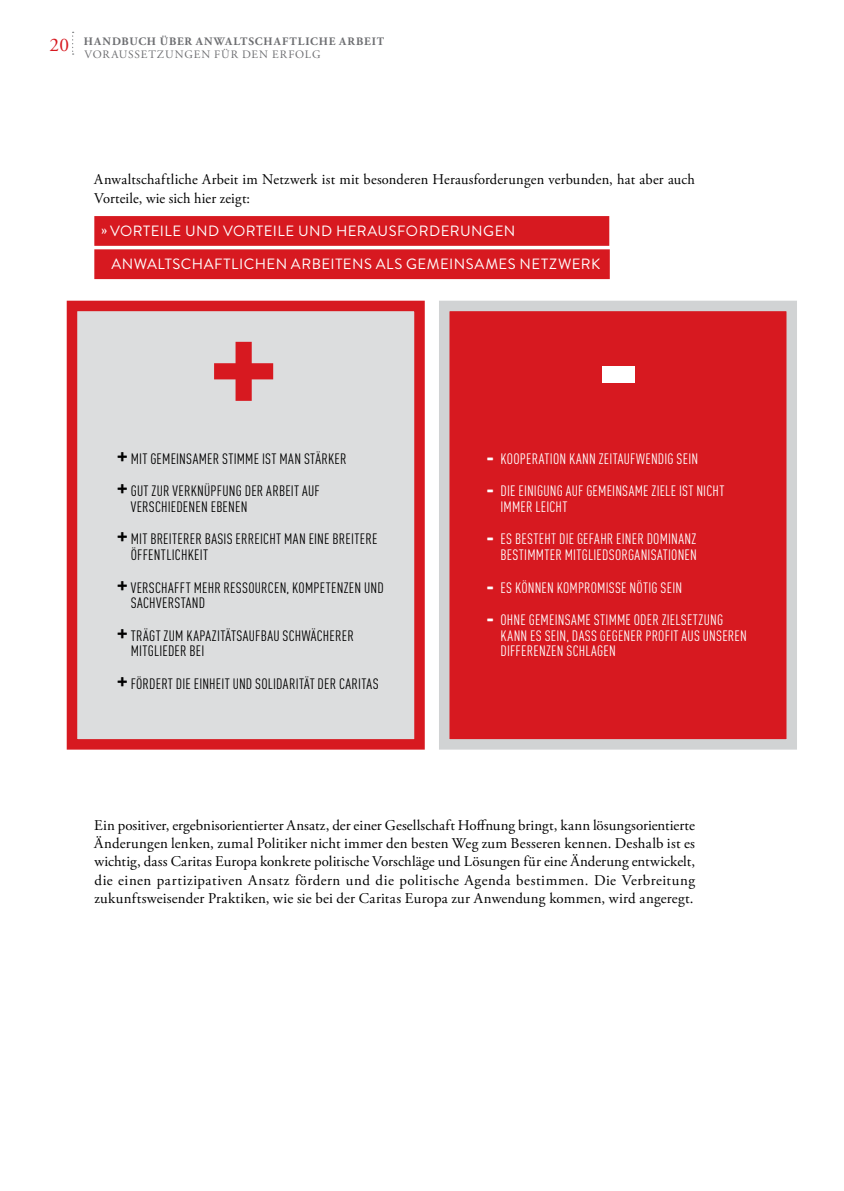
<style>
.page{position:relative;width:844px;height:1191px;background:#fff}
.page>*{position:absolute;margin:0;border:0;box-sizing:border-box;transform-origin:0 0}
.t1{font:700 159.95px "DIN Cond";color:#d71920}
.t2{font:700 159.95px "DIN Cond";color:#fff}
.t3{font:19.25px "Adobe Garamond Pro";color:#d71920}
.t4{font:14.88px/18.4px "Adobe Garamond Pro";letter-spacing:.015em;color:#000}
.t5{font:14.88px/32.4px "DIN Cond";letter-spacing:.015em;color:#000}
.t6{font:14.88px/15.8px "DIN Cond";letter-spacing:.015em;color:#fff}
.t7{font:14.88px "Brandon Grotesque";letter-spacing:.035em;color:#fff}
.t8{font:700 11.38px "Adobe Garamond Pro";letter-spacing:.075em;color:#6d6e71}
.t9{font:11.38px "Adobe Garamond Pro";letter-spacing:.08em;color:#6d6e71}
.s1{font-family:"Brandon Grotesque";font-weight:900;font-size:21px}
</style>
<div class="page">
<svg style="left:72px;top:32px;width:2px;height:23px"></svg>
<div style="left:67px;top:301px;width:357px;height:448px;background:#dcddde;border:10px solid #d71920"></div>
<div style="left:439px;top:301px;width:357px;height:448px;background:#d71920;border:10px solid #d1d3d4"></div>
<div style="left:94px;top:216px;width:515px;height:30px;background:#d71920"></div>
<div style="left:94px;top:249px;width:515px;height:30px;background:#d71920"></div>
<p class="t3" style="left:50px;top:33px;width:21px">20</p>
<p class="t8" style="left:84px;top:35px;width:302px">HANDBUCH ÜBER ANWALTSCHAFTLICHE ARBEIT</p>
<p class="t9" style="left:84px;top:47px;width:234px">Voraussetzungen für den Erfolg</p>
<p class="t4" style="left:94px;top:171px;width:602px">Anwaltschaftliche Arbeit im Netzwerk ist mit besonderen Herausforderungen verbunden, hat aber auch<br>Vorteile, wie sich hier zeigt:</p>
<p class="t7" style="left:101px;top:221px;width:415px">» VORTEILE UND VORTEILE UND HERAUSFORDERUNGEN</p>
<p class="t7" style="left:111px;top:254px;width:490px">ANWALTSCHAFTLICHEN ARBEITENS ALS GEMEINSAMES NETZWERK</p>
<h1 class="t1" style="left:207px;top:263px;width:75px">+</h1>
<p class="t5" style="left:117px;top:442px;width:231px"><span class="s1">+</span> MIT GEMEINSAMER STIMME IST MAN STÄRKER <span class="s1">+</span> GUT ZUR VERKNÜPFUNG DER ARBEIT AUF</p>
<p class="t5" style="left:117px;top:490px;width:262px;text-indent:14px">VERSCHIEDENEN EBENEN<br><span class="s1">+</span> MIT BREITERER BASIS ERREICHT MAN EINE BREITERE</p>
<p class="t5" style="left:117px;top:538px;width:268px;text-indent:14px">ÖFFENTLICHKEIT<br><span class="s1">+</span> VERSCHAFFT MEHR RESSOURCEN, KOMPETENZEN UND</p>
<p class="t5" style="left:117px;top:586px;width:238px;text-indent:14px">SACHVERSTAND<br><span class="s1">+</span> TRÄGT ZUM KAPAZITÄTSAUFBAU SCHWÄCHERER</p>
<p class="t5" style="left:117px;top:635px;width:263px;text-indent:14px">MITGLIEDER BEI<br><span class="s1">+</span> FÖRDERT DIE EINHEIT UND SOLIDARITÄT DER CARITAS</p>
<h1 class="t2" style="left:594px;top:267px;width:49px">-</h1>
<p class="t6" style="left:486px;top:450px;width:213px"><span class="s1">-</span> KOOPERATION KANN ZEITAUFWENDIG SEIN</p>
<p class="t6" style="left:500px;top:483px;width:225px;text-indent:-14px"><span class="s1">-</span> DIE EINIGUNG AUF GEMEINSAME ZIELE IST NICHT<br>IMMER LEICHT</p>
<p class="t6" style="left:486px;top:531px;width:212px;text-align:right"><span class="s1">-</span> ES BESTEHT DIE GEFAHR EINER DOMINANZ<br>BESTIMMTER MITGLIEDSORGANISATIONEN</p>
<p class="t6" style="left:486px;top:579px;width:197px"><span class="s1">-</span> ES KÖNNEN KOMPROMISSE NÖTIG SEIN</p>
<p class="t6" style="left:500px;top:611px;width:248px;text-indent:-14px"><span class="s1">-</span> OHNE GEMEINSAME STIMME ODER ZIELSETZUNG<br>KANN ES SEIN, DASS GEGENER PROFIT AUS UNSEREN<br>DIFFERENZEN SCHLAGEN</p>
<p class="t4" style="left:94px;top:816px;width:602px;text-align:justify">Ein positiver, ergebnisorientierter Ansatz, der einer Gesellschaft Hoffnung bringt, kann lösungsorientierte Änderungen lenken, zumal Politiker nicht immer den besten Weg zum Besseren kennen. Deshalb ist es wichtig, dass Caritas Europa konkrete politische Vorschläge und Lösungen für eine Änderung entwickelt, die einen partizipativen Ansatz fördern und die politische Agenda bestimmen. Die Verbreitung zukunftsweisender Praktiken, wie sie bei der Caritas Europa zur Anwendung kommen, wird angeregt.</p>
</div>
